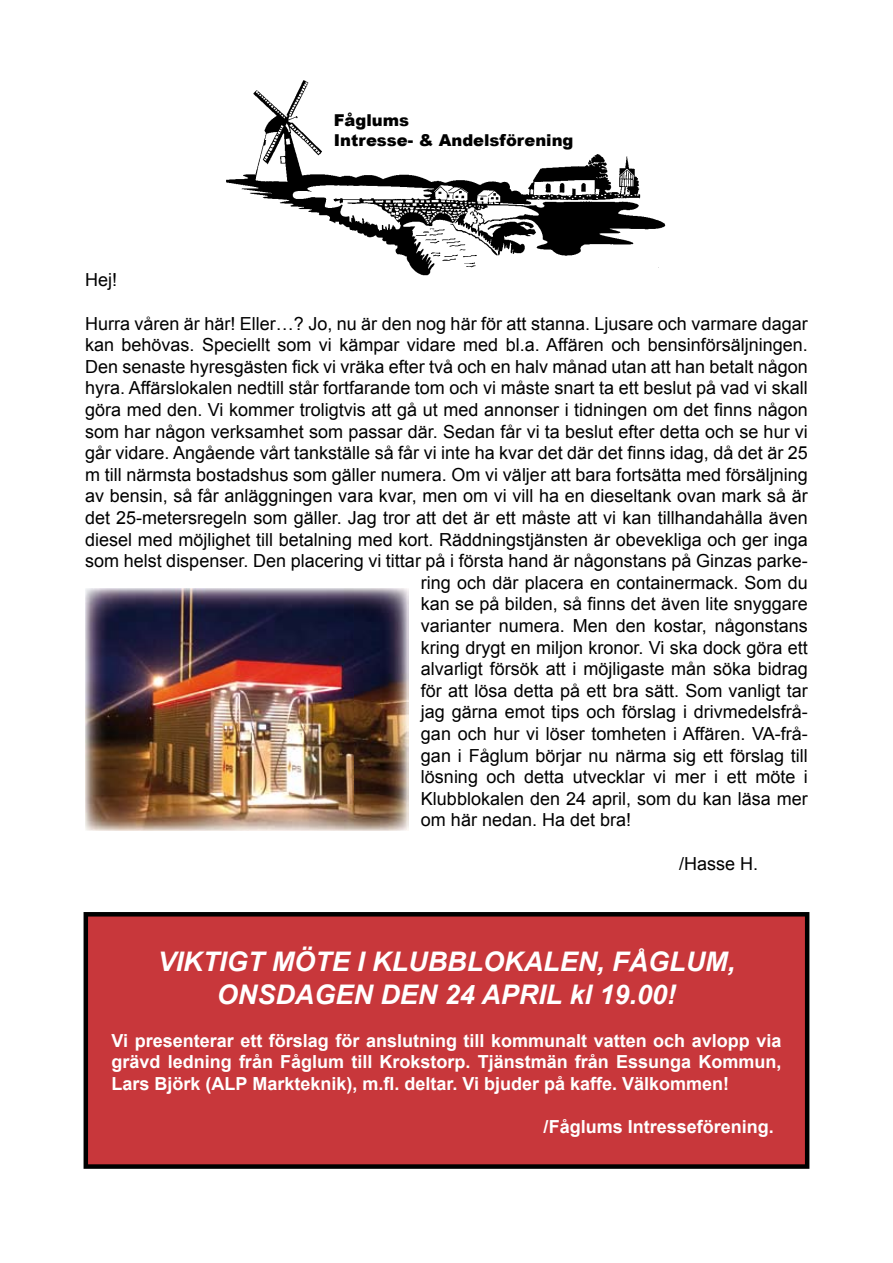
<style>
.page{position:relative;width:893px;height:1263px;background:#fff}
.page>*{position:absolute;margin:0;border:0;box-sizing:border-box;transform-origin:0 0}
.t1{font:italic 700 27px/32.4px "Arial";color:#fff;text-align:center}
.t2{font:18px "Arial";color:#000}
.t3{font:700 18px/21.6px "Arial";color:#fff;text-align:justify}
.t4{font:900 16.35px/19.6px "Arial";color:#000}
</style>
<div class="page">
<div style="left:84px;top:912px;width:725px;height:257px;background:#c8373b"></div>
<img style="left:226px;top:80px;width:440px;height:196px">
<div style="left:326px;top:114px;width:270px;height:38px;background:#fff"></div>
<img style="left:85px;top:588px;width:323px;height:242px">
<p class="t4" style="left:334px;top:110px;width:241px">Fåglums<br>Intresse- &amp; Andelsförening</p>
<p class="t2" style="left:85px;top:268px;width:34px">Hej!</p>
<p class="t2" style="left:85px;top:311px;width:724px">Hurra våren är här! Eller…? Jo, nu är den nog här för att stanna. Ljusare och varmare dagar</p>
<p class="t2" style="left:85px;top:333px;width:724px">kan behövas. Speciellt som vi kämpar vidare med bl.a. Affären och bensinförsäljningen.</p>
<p class="t2" style="left:85px;top:355px;width:724px">Den senaste hyresgästen fick vi vräka efter två och en halv månad utan att han betalt någon</p>
<p class="t2" style="left:85px;top:376px;width:724px">hyra. Affärslokalen nedtill står fortfarande tom och vi måste snart ta ett beslut på vad vi skall</p>
<p class="t2" style="left:85px;top:398px;width:724px">göra med den. Vi kommer troligtvis att gå ut med annonser i tidningen om det finns någon</p>
<p class="t2" style="left:85px;top:419px;width:724px">som har någon verksamhet som passar där. Sedan får vi ta beslut efter detta och se hur vi</p>
<p class="t2" style="left:85px;top:441px;width:724px">går vidare. Angående vårt tankställe så får vi inte ha kvar det där det finns idag, då det är 25</p>
<p class="t2" style="left:85px;top:463px;width:724px">m till närmsta bostadshus som gäller numera. Om vi väljer att bara fortsätta med försäljning</p>
<p class="t2" style="left:85px;top:484px;width:724px">av bensin, så får anläggningen vara kvar, men om vi vill ha en dieseltank ovan mark så är</p>
<p class="t2" style="left:85px;top:506px;width:724px">det 25-metersregeln som gäller. Jag tror att det är ett måste att vi kan tillhandahålla även</p>
<p class="t2" style="left:85px;top:527px;width:724px">diesel med möjlighet till betalning med kort. Räddningstjänsten är obevekliga och ger inga</p>
<p class="t2" style="left:85px;top:549px;width:724px">som helst dispenser. Den placering vi tittar på i första hand är någonstans på Ginzas parke-</p>
<p class="t2" style="left:421px;top:571px;width:388px">ring och där placera en containermack. Som du</p>
<p class="t2" style="left:421px;top:592px;width:388px">kan se på bilden, så finns det även lite snyggare</p>
<p class="t2" style="left:421px;top:614px;width:388px">varianter numera. Men den kostar, någonstans</p>
<p class="t2" style="left:421px;top:635px;width:388px">kring drygt en miljon kronor. Vi ska dock göra ett</p>
<p class="t2" style="left:421px;top:657px;width:388px">alvarligt försök att i möjligaste mån söka bidrag</p>
<p class="t2" style="left:421px;top:679px;width:388px">för att lösa detta på ett bra sätt. Som vanligt tar</p>
<p class="t2" style="left:421px;top:700px;width:388px">jag gärna emot tips och förslag i drivmedelsfrå-</p>
<p class="t2" style="left:421px;top:722px;width:388px">gan och hur vi löser tomheten i Affären. VA-frå-</p>
<p class="t2" style="left:421px;top:743px;width:388px">gan i Fåglum börjar nu närma sig ett förslag till</p>
<p class="t2" style="left:421px;top:765px;width:388px">lösning och detta utvecklar vi mer i ett möte i</p>
<p class="t2" style="left:421px;top:787px;width:388px">Klubblokalen den 24 april, som du kan läsa mer</p>
<p class="t2" style="left:421px;top:808px;width:212px">om här nedan. Ha det bra!</p>
<p class="t2" style="left:679px;top:851px;width:81px">/Hasse H.</p>
<h1 class="t1" style="left:158px;top:946px;width:579px">VIKTIGT MÖTE I KLUBBLOKALEN, FÅGLUM,<br>ONSDAGEN DEN 24 APRIL kl 19.00!</h1>
<p class="t3" style="left:112px;top:1030px;width:671px">Vi presenterar ett förslag för anslutning till kommunalt vatten och avlopp via grävd ledning från Fåglum till Krokstorp. Tjänstmän från Essunga Kommun, Lars Björk (ALP Markteknik), m.fl. deltar. Vi bjuder på kaffe. Välkommen!</p>
<p class="t3" style="left:544px;top:1117px;width:232px">/Fåglums Intresseförening.</p>
</div>
